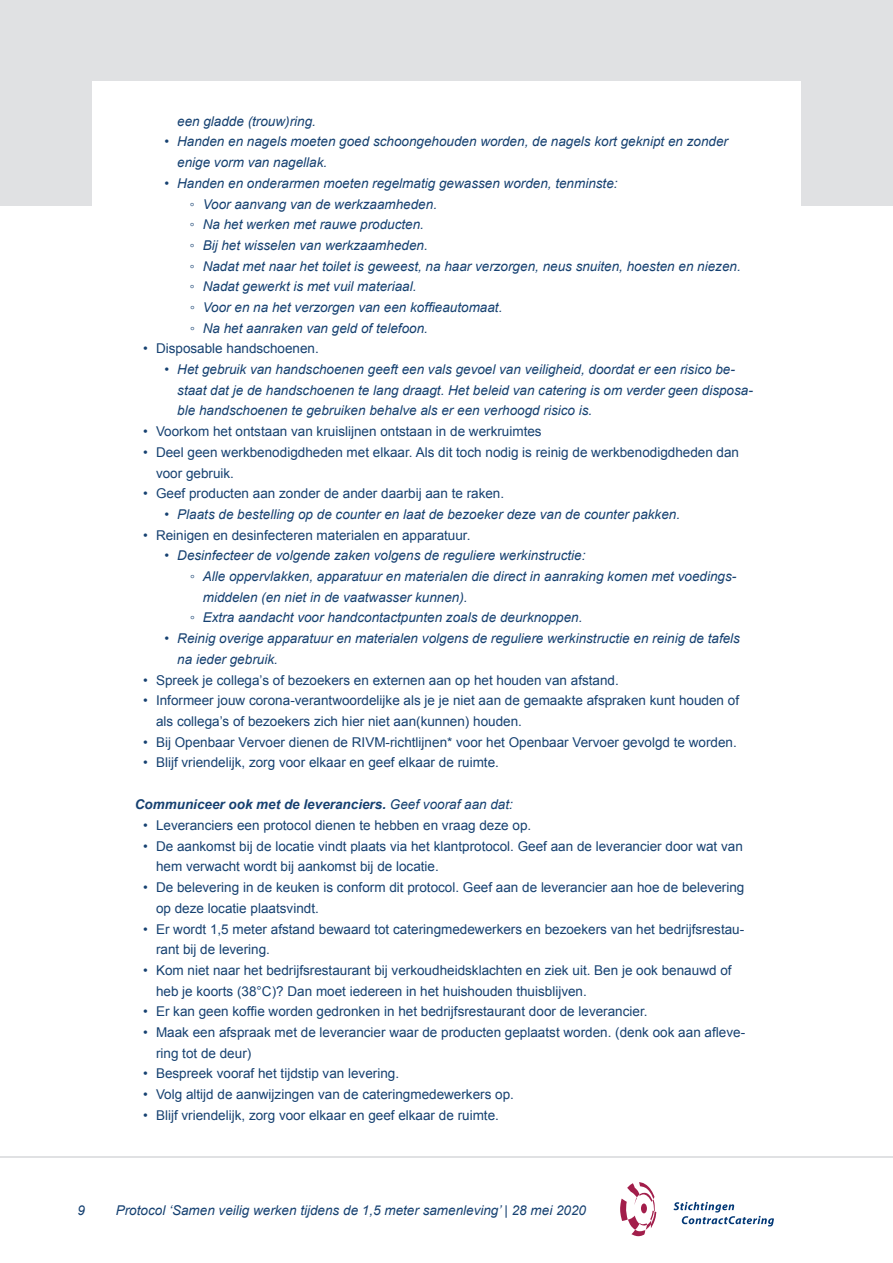
<style>
.page{position:relative;width:893px;height:1263px;background:#fff}
.page>*{position:absolute;margin:0;border:0;box-sizing:border-box;transform-origin:0 0}
.t1{font:13.5px/20.7px "Arial";color:#164171}
.t2{font:italic 13.5px/20.7px "Arial";color:#164171}
.t3{font:italic 700 13.5px "Arial";color:#164171}
.s1{font-weight:400}
</style>
<div class="page">
<hr style="left:0;top:1157px;width:893px;height:1px;background:#e0e1e3">
<svg style="left:620px;top:1182px;width:36px;height:54px"></svg>
<svg style="left:673px;top:1202px;width:101px;height:24px"></svg>
<div style="left:0;top:0;width:893px;height:206px;background:#e0e1e3"></div>
<div style="left:92px;top:81px;width:709px;height:172px;background:#fff"></div>
<p class="t2" style="left:177px;top:111px;width:140px">een gladde (trouw)ring.</p>
<p class="t2" style="left:177px;top:131px;width:552px;text-indent:-13px">• Handen en nagels moeten goed schoongehouden worden, de nagels kort geknipt en zonder enige vorm van nagellak.</p>
<p class="t2" style="left:190px;top:173px;width:552px;text-indent:-26px">• Handen en onderarmen moeten regelmatig gewassen worden, tenminste:<br>◦ Voor aanvang van de werkzaamheden.<br>◦ Na het werken met rauwe producten.<br>◦ Bij het wisselen van werkzaamheden.<br>◦ Nadat met naar het toilet is geweest, na haar verzorgen, neus snuiten, hoesten en niezen. ◦ Nadat gewerkt is met vuil materiaal.<br>◦ Voor en na het verzorgen van een koffieautomaat.<br>◦ Na het aanraken van geld of telefoon.</p>
<p class="t1" style="left:143px;top:338px;width:177px">• Disposable handschoenen.</p>
<p class="t2" style="left:177px;top:359px;width:577px;text-indent:-13px">• Het gebruik van handschoenen geeft een vals gevoel van veiligheid, doordat er een risico be&shy;staat dat je de handschoenen te lang draagt. Het beleid van catering is om verder geen disposa&shy;ble handschoenen te gebruiken behalve als er een verhoogd risico is.</p>
<p class="t1" style="left:143px;top:421px;width:400px">• Voorkom het ontstaan van kruislijnen ontstaan in de werkruimtes</p>
<p class="t1" style="left:156px;top:442px;width:585px;text-indent:-13px">• Deel geen werkbenodigdheden met elkaar. Als dit toch nodig is reinig de werkbenodigdheden dan voor gebruik.</p>
<p class="t1" style="left:143px;top:483px;width:362px">• Geef producten aan zonder de ander daarbij aan te raken.</p>
<p class="t2" style="left:165px;top:504px;width:517px">• Plaats de bestelling op de counter en laat de bezoeker deze van de counter pakken.</p>
<p class="t1" style="left:143px;top:525px;width:329px">• Reinigen en desinfecteren materialen en apparatuur.</p>
<p class="t2" style="left:165px;top:545px;width:422px">• Desinfecteer de volgende zaken volgens de reguliere werkinstructie:</p>
<p class="t2" style="left:190px;top:566px;width:548px">◦ Alle oppervlakken, apparatuur en materialen die direct in aanraking komen met voedings-</p>
<p class="t2" style="left:203px;top:587px;width:266px">middelen (en niet in de vaatwasser kunnen).</p>
<p class="t2" style="left:190px;top:607px;width:394px">◦ Extra aandacht voor handcontactpunten zoals de deurknoppen.</p>
<p class="t2" style="left:177px;top:628px;width:564px;text-indent:-13px">• Reinig overige apparatuur en materialen volgens de reguliere werkinstructie en reinig de tafels na ieder gebruik.</p>
<p class="t1" style="left:143px;top:670px;width:477px">• Spreek je collega’s of bezoekers en externen aan op het houden van afstand.</p>
<p class="t1" style="left:156px;top:690px;width:585px;text-indent:-13px">• Informeer jouw corona-verantwoordelijke als je je niet aan de gemaakte afspraken kunt houden of als collega’s of bezoekers zich hier niet aan(kunnen) houden.</p>
<p class="t1" style="left:143px;top:732px;width:595px">• Bij Openbaar Vervoer dienen de RIVM-richtlijnen* voor het Openbaar Vervoer gevolgd te worden.</p>
<p class="t1" style="left:143px;top:752px;width:357px">• Blijf vriendelijk, zorg voor elkaar en geef elkaar de ruimte.</p>
<p class="t3" style="left:135px;top:796px;width:380px">Communiceer ook met de leveranciers. <span class="s1">Geef vooraf aan dat:</span></p>
<p class="t1" style="left:143px;top:815px;width:389px">• Leveranciers een protocol dienen te hebben en vraag deze op.</p>
<p class="t1" style="left:156px;top:836px;width:588px;text-indent:-13px">• De aankomst bij de locatie vindt plaats via het klantprotocol. Geef aan de leverancier door wat van hem verwacht wordt bij aankomst bij de locatie.</p>
<p class="t1" style="left:156px;top:877px;width:590px;text-indent:-13px">• De belevering in de keuken is conform dit protocol. Geef aan de leverancier aan hoe de belevering op deze locatie plaatsvindt.</p>
<p class="t1" style="left:156px;top:918px;width:590px;text-indent:-13px">• Er wordt 1,5 meter afstand bewaard tot cateringmedewerkers en bezoekers van het bedrijfsrestau&shy;rant bij de levering.</p>
<p class="t1" style="left:156px;top:960px;width:577px;text-indent:-13px">• Kom niet naar het bedrijfsrestaurant bij verkoudheidsklachten en ziek uit. Ben je ook benauwd of heb je koorts (38°C)? Dan moet iedereen in het huishouden thuisblijven.</p>
<p class="t1" style="left:143px;top:1001px;width:506px">• Er kan geen koffie worden gedronken in het bedrijfsrestaurant door de leverancier.</p>
<p class="t1" style="left:156px;top:1022px;width:591px;text-indent:-13px">• Maak een afspraak met de leverancier waar de producten geplaatst worden. (denk ook aan afleve&shy;ring tot de deur)</p>
<p class="t1" style="left:143px;top:1063px;width:257px">• Bespreek vooraf het tijdstip van levering.</p>
<p class="t1" style="left:143px;top:1084px;width:372px">• Volg altijd de aanwijzingen van de cateringmedewerkers op.</p>
<p class="t1" style="left:143px;top:1105px;width:357px">• Blijf vriendelijk, zorg voor elkaar en geef elkaar de ruimte.</p>
<p class="t2" style="left:77px;top:1200px;width:9px">9</p>
<p class="t2" style="left:116px;top:1200px;width:472px">Protocol ‘Samen veilig werken tijdens de 1,5 meter samenleving’ | 28 mei 2020</p>
</div>
